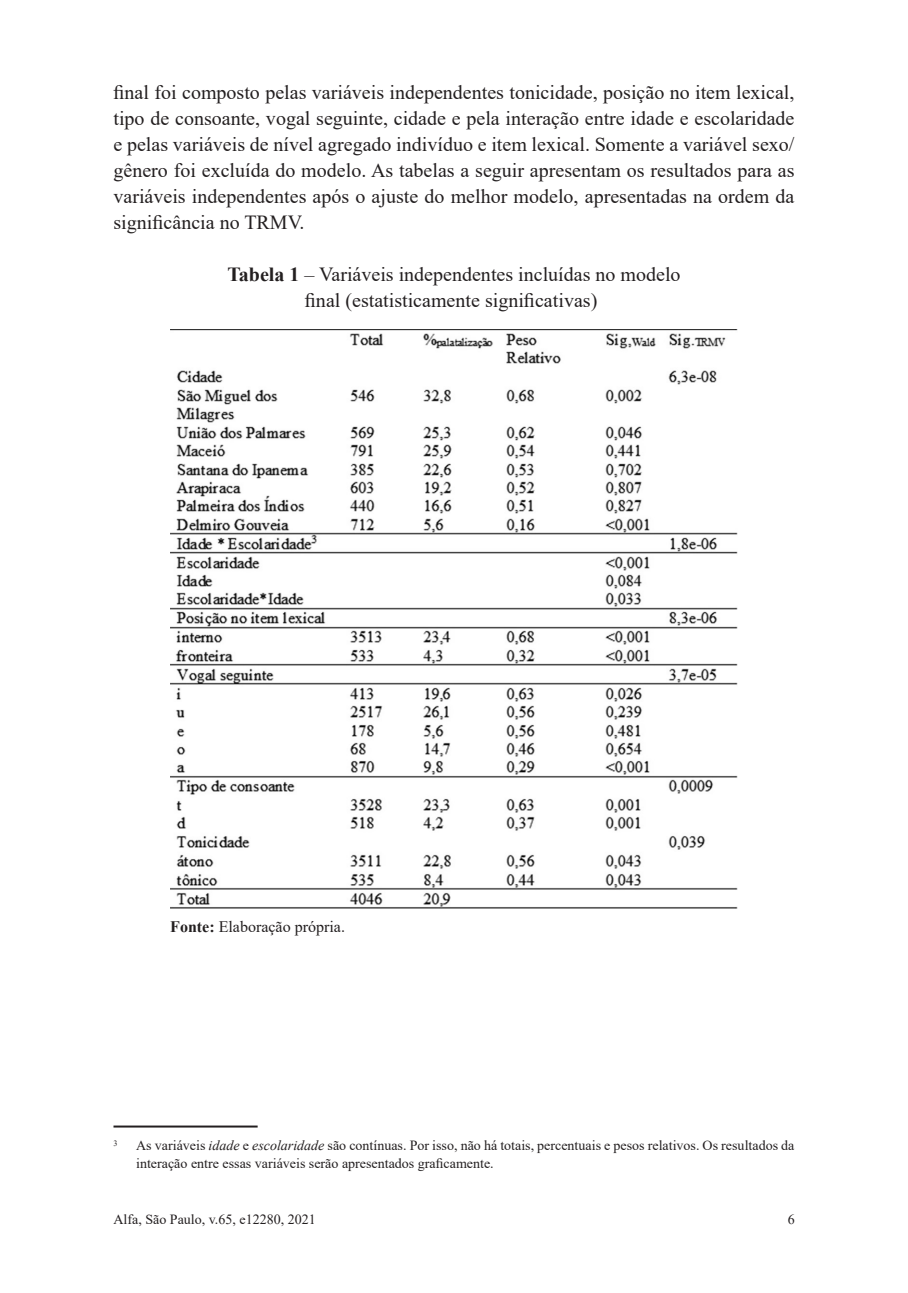
<style>
.page{position:relative;width:908px;height:1293px;background:#fff}
.page>*{position:absolute;margin:0;border:0;box-sizing:border-box;transform-origin:0 0}
.lab_CorpoDeTexto{font:20px/26px "Times New Roman";color:#231f20;text-align:justify}
.lab_Tabela_Figura_Qu{font:20px/26px "Times New Roman";color:#231f20;text-align:center}
.lab_FonteComEspaçoPo{font:16px "Times New Roman";color:#231f20}
.lab_NotaRodapeComNúm{font:14px/18px "Times New Roman";color:#231f20}
.lab_NotaRodapeComNúm-2{font:8.2px "Times New Roman";color:#231f20}
.s1{font-weight:700}
.s2{font-style:italic}
</style>
<div class="page">
<img style="left:170px;top:329px;width:567px;height:580px">
<hr style="left:113px;top:1125px;width:144px;height:2px;background:#231f20">
<p class="lab_CorpoDeTexto" style="left:113px;top:79px;width:682px">final foi composto pelas variáveis independentes tonicidade, posição no item lexical, tipo de consoante, vogal seguinte, cidade e pela interação entre idade e escolaridade e pelas variáveis de nível agregado indivíduo e item lexical. Somente a variável sexo/ gênero foi excluída do modelo. As tabelas a seguir apresentam os resultados para as variáveis independentes após o ajuste do melhor modelo, apresentadas na ordem da significância no TRMV.</p>
<p class="lab_Tabela_Figura_Qu" style="left:227px;top:261px;width:454px"><span class="s1">Tabela 1</span> – Variáveis independentes incluídas no modelo final (estatisticamente significativas)<sup>3</sup></p>
<p class="lab_FonteComEspaçoPo" style="left:170px;top:915px;width:176px"><span class="s1">Fonte:</span> Elaboração própria.</p>
<p class="lab_NotaRodapeComNúm-2" style="left:113px;top:1137px;width:6px">3</p>
<p class="lab_NotaRodapeComNúm" style="left:136px;top:1136px;width:659px">As variáveis <span class="s2">idade</span> e <span class="s2">escolaridade</span> são contínuas. Por isso, não há totais, percentuais e pesos relativos. Os resultados da interação entre essas variáveis serão apresentados graficamente.</p>
<p class="lab_NotaRodapeComNúm" style="left:113px;top:1210px;width:204px">Alfa, São Paulo, v.65, e12280, 2021</p>
<p class="lab_NotaRodapeComNúm" style="left:787px;top:1209px;width:8px">6</p>
</div>
